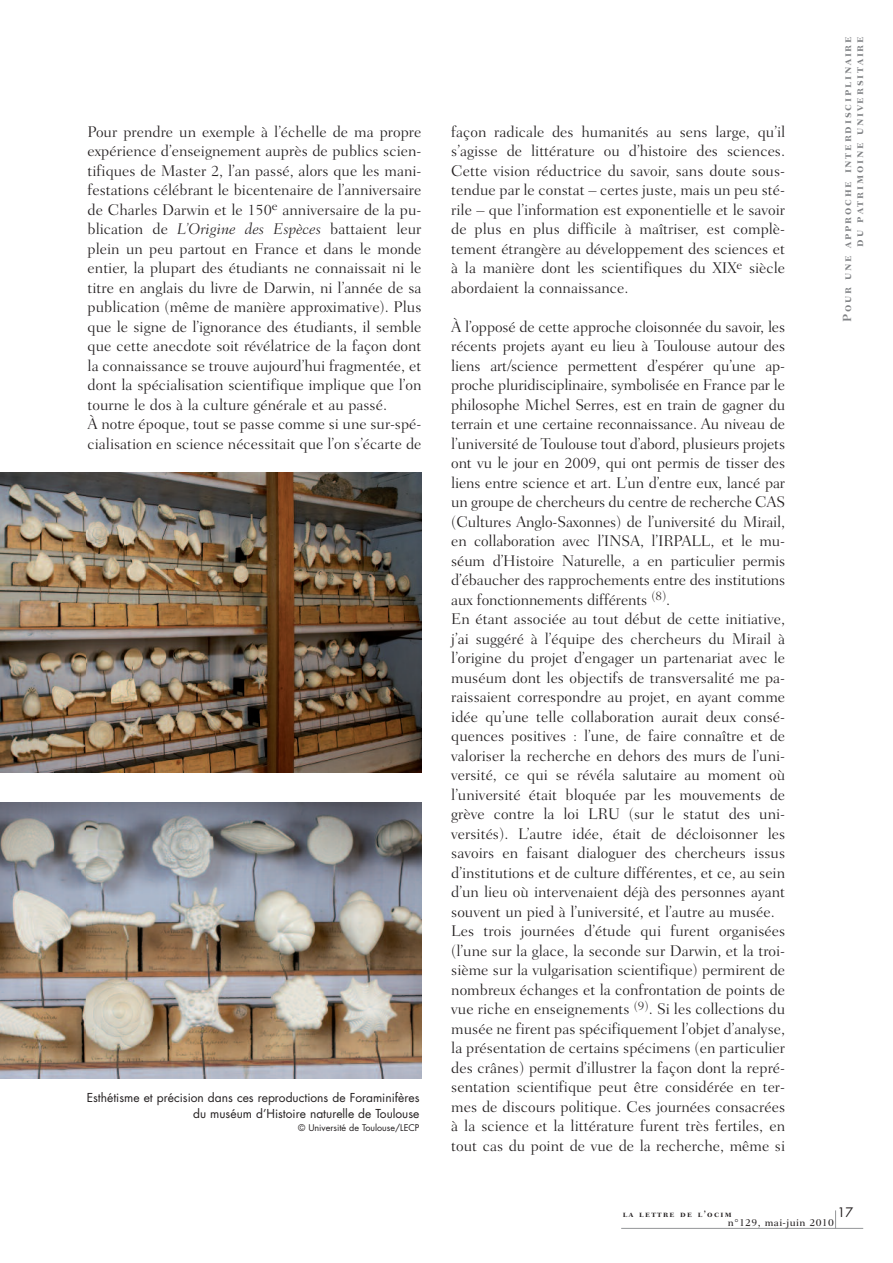
<style>
.page{position:relative;width:893px;height:1263px;background:#fff}
.page>*{position:absolute;margin:0;border:0;box-sizing:border-box;transform-origin:0 0}
.t1{font:300 15.75px/19.5px "Fairfield LH";color:#231f20}
.t2{font:12.75px "Futura";color:#231f20}
.t3{font:12px/15.8px "Futura";color:#231f20;text-align:right}
.t4{font:12px/12px "Fairfield LH Bold SC";letter-spacing:.15em;color:#808285;text-align:right}
.t5{font:500 10.5px "Fairfield LH";letter-spacing:.04em;color:#231f20}
.t6{font:9px "Futura";color:#231f20}
.t7{font:9px "Fairfield LH Bold SC";letter-spacing:.15em;color:#231f20}
.s1{font-style:italic}
</style>
<div class="page">
<svg style="left:835px;top:1210px;width:1px;height:18px"></svg>
<hr style="left:621px;top:1228px;width:242px;height:1px;background:#939598">
<img style="left:0;top:473px;width:421px;height:299px">
<img style="left:0;top:803px;width:421px;height:275px">
<p class="t1" style="left:88px;top:123px;width:335px">Pour prendre un exemple à l’échelle de ma propre expérience d’enseignement auprès de publics scien&shy;tifiques de Master 2, l’an passé, alors que les mani&shy;festations célébrant le bicentenaire de l’anniversaire de Charles Darwin et le 150<sup>e</sup> anniversaire de la pu&shy;blication de <span class="s1">L’Origine des Espèces</span> battaient leur plein un peu partout en France et dans le monde entier, la plupart des étudiants ne connaissait ni le titre en anglais du livre de Darwin, ni l’année de sa publication (même de manière approximative). Plus que le signe de l’ignorance des étudiants, il semble que cette anecdote soit révélatrice de la façon dont la connaissance se trouve aujourd’hui fragmentée, et dont la spécialisation scientifique implique que l’on tourne le dos à la culture générale et au passé.<br>À notre époque, tout se passe comme si une sur-spé&shy;cialisation en science nécessitait que l’on s’écarte de</p>
<p class="t1" style="left:451px;top:123px;width:335px;text-align:justify">façon radicale des humanités au sens large, qu’il s’agisse de littérature ou d’histoire des sciences.<br>Cette vision réductrice du savoir, sans doute sous&shy;tendue par le constat – certes juste, mais un peu sté&shy;rile – que l’information est exponentielle et le savoir de plus en plus difficile à maîtriser, est complè&shy;tement étrangère au développement des sciences et à la manière dont les scientifiques du XIX<sup>e</sup> siècle abordaient la connaissance.</p>
<p class="t1" style="left:451px;top:318px;width:335px">À l’opposé de cette approche cloisonnée du savoir, les récents projets ayant eu lieu à Toulouse autour des liens art/science permettent d’espérer qu’une ap&shy;proche pluridisciplinaire, symbolisée en France par le philosophe Michel Serres, est en train de gagner du terrain et une certaine reconnaissance. Au niveau de l’université de Toulouse tout d’abord, plusieurs projets ont vu le jour en 2009, qui ont permis de tisser des liens entre science et art. L’un d’entre eux, lancé par un groupe de chercheurs du centre de recherche CAS (Cultures Anglo-Saxonnes) de l’université du Mirail, en collaboration avec l’INSA, l’IRPALL, et le mu&shy;séum d’Histoire Naturelle, a en particulier permis d’ébaucher des rapprochements entre des institutions aux fonctionnements différents <sup>(8)</sup>.<br>En étant associée au tout début de cette initiative, j’ai suggéré à l’équipe des chercheurs du Mirail à l’origine du projet d’engager un partenariat avec le muséum dont les objectifs de transversalité me pa&shy;raissaient correspondre au projet, en ayant comme idée qu’une telle collaboration aurait deux consé&shy;quences positives : l’une, de faire connaître et de valoriser la recherche en dehors des murs de l’uni&shy;versité, ce qui se révéla salutaire au moment où l’université était bloquée par les mouvements de grève contre la loi LRU (sur le statut des uni&shy;versités). L’autre idée, était de décloisonner les savoirs en faisant dialoguer des chercheurs issus d’institutions et de culture différentes, et ce, au sein d’un lieu où intervenaient déjà des personnes ayant souvent un pied à l’université, et l’autre au musée.<br>Les trois journées d’étude qui furent organisées (l’une sur la glace, la seconde sur Darwin, et la troi&shy;sième sur la vulgarisation scientifique) permirent de nombreux échanges et la confrontation de points de vue riche en enseignements <sup>(9)</sup>. Si les collections du musée ne firent pas spécifiquement l’objet d’analyse, la présentation de certains spécimens (en particulier des crânes) permit d’illustrer la façon dont la repré&shy;sentation scientifique peut être considérée en ter&shy;mes de discours politique. Ces journées consacrées à la science et la littérature furent très fertiles, en tout cas du point de vue de la recherche, même si</p>
<p class="t3" style="left:87px;top:1091px;width:334px">Esthétisme et précision dans ces reproductions de Foraminifères du muséum d’Histoire naturelle de Toulouse</p>
<p class="t6" style="left:298px;top:1124px;width:123px">© Université de Toulouse/LECP</p>
<p class="t4" style="left:842px;top:322px;width:287px;rotate:-90deg">Pour une approche interdisciplinaire du patrimoine universitaire</p>
<p class="t2" style="left:837px;top:1206px;width:17px">17</p>
<p class="t7" style="left:623px;top:1210px;width:110px">la lettre de l’ocim</p>
<p class="t5" style="left:728px;top:1218px;width:108px">n°129, mai-juin 2010</p>
</div>
